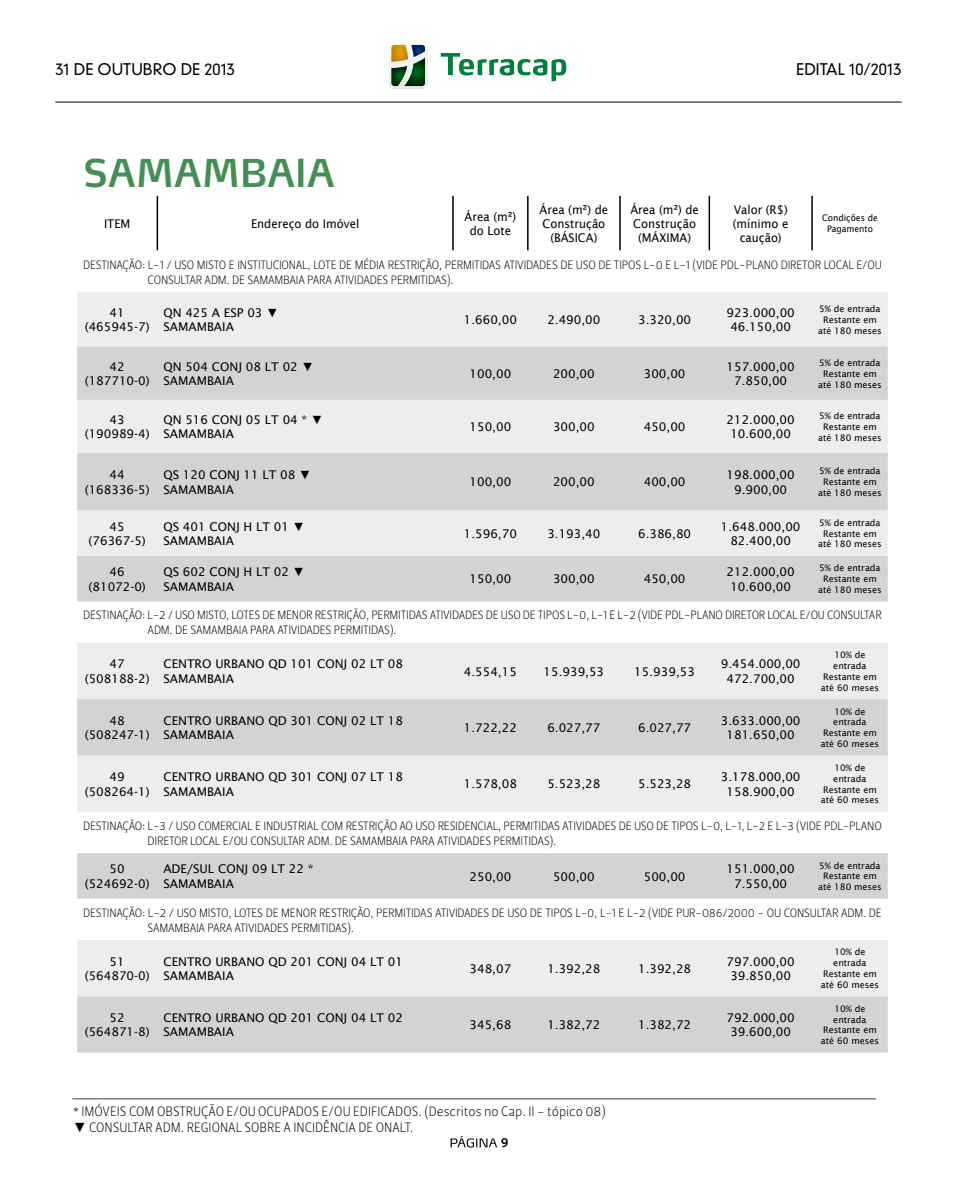
<style>
.page{position:relative;width:957px;height:1191px;background:#fff}
.page>*{position:absolute;margin:0;border:0;box-sizing:border-box;transform-origin:0 0}
.t1{font:600 37.95px "Max Pro";color:#448f54;scale:.95 1}
.t2{font:300 15.6px "DIN Neuzeit Grotesk Std";color:#000}
.t3{font:13.5px "Leitura Sans Grot 1";color:#000}
.t4{font:13.5px "Leitura Sans Grot 3";color:#000}
.t5{font:12px/14.4px "Lucida Sans";color:#000;text-align:center}
.t6{font:12px/15px "Leitura Sans Grot 1";letter-spacing:-.02em;color:#000}
.t7{font:12px/14.4px "Lucida Sans";color:#000;text-align:center;scale:.95 1}
.t8{font:9px/10.8px "Lucida Sans";color:#000;text-align:center}
.t9{font:9px/10.8px "Lucida Sans";color:#000;text-align:center;scale:.95 1}
.s1{font-family:"Arial"}
.s2{font-family:"Lucida Sans";font-size:12px}
</style>
<div class="page">
<svg style="left:450px;top:1136px;width:47px;height:11px"></svg>
<hr style="left:72px;top:1098px;width:804px;height:1px;background:#414042">
<hr style="left:55px;top:102px;width:846px;height:1px;background:#000">
<div style="left:389px;top:43px;width:38px;height:46px;background:#e2e3e4;border-radius:6px"></div>
<svg style="left:389px;top:43px;width:38px;height:45px"></svg>
<svg style="left:441px;top:53px;width:125px;height:28px"></svg>
<div style="left:77px;top:292px;width:811px;height:161px;background:#ededee"></div>
<div style="left:77px;top:347px;width:811px;height:53px;background:#d1d3d4"></div>
<svg style="left:77px;top:453px;width:811px;height:599px"></svg>
<hr style="left:157px;top:196px;width:1px;height:54px;background:#000">
<hr style="left:452px;top:196px;width:2px;height:54px;background:#000">
<hr style="left:527px;top:196px;width:1px;height:54px;background:#000">
<hr style="left:619px;top:196px;width:2px;height:54px;background:#000">
<hr style="left:708px;top:196px;width:2px;height:54px;background:#000">
<hr style="left:811px;top:196px;width:2px;height:54px;background:#000">
<h2 class="t2" style="left:55px;top:60px;width:181px">31 DE OUTUBRO DE 2013</h2>
<h2 class="t2" style="left:796px;top:60px;width:107px">EDITAL 10/2013</h2>
<h1 class="t1" style="left:83px;top:149px;width:266px">SAMAMBAIA</h1>
<p class="t7" style="left:104px;top:216px;width:29px">ITEM</p>
<p class="t7" style="left:251px;top:216px;width:115px">Endereço do Imóvel</p>
<p class="t7" style="left:464px;top:209px;width:56px">Área (m²) do Lote</p>
<p class="t7" style="left:539px;top:202px;width:74px">Área (m²) de<br>Construção (BÁSICA)</p>
<p class="t7" style="left:630px;top:202px;width:74px">Área (m²) de<br>Construção (MÁXIMA)</p>
<p class="t7" style="left:733px;top:202px;width:60px">Valor (R$) (mínimo e caução)</p>
<p class="t9" style="left:822px;top:213px;width:60px">Condições de<br>Pagamento</p>
<p class="t6" style="left:148px;top:257px;width:735px;text-indent:-65px">DESTINAÇÃO: L-1 / USO MISTO E INSTITUCIONAL, LOTE DE MÉDIA RESTRIÇÃO, PERMITIDAS ATIVIDADES DE USO DE TIPOS L-0 E L-1 (VIDE PDL-PLANO DIRETOR LOCAL E/OU<br>CONSULTAR ADM . DE SAMAM BAIA PARA ATIVIDADES PERM ITIDAS).</p>
<p class="t5" style="left:85px;top:305px;width:66px">41 (465945-7)</p>
<p class="t5" style="left:163px;top:305px;width:116px;text-align:left">QN 425 A ESP 03 <span class="s1">▼<br></span>SAMAMBAIA</p>
<p class="t5" style="left:464px;top:312px;width:55px">1.660,00</p>
<p class="t5" style="left:547px;top:312px;width:55px">2.490,00</p>
<p class="t5" style="left:638px;top:312px;width:55px">3.320,00</p>
<p class="t5" style="left:726px;top:305px;width:70px">923.000,00<br>46.150,00</p>
<p class="t8" style="left:818px;top:303px;width:65px">5% de entrada<br>Restante em até 180 meses</p>
<p class="t5" style="left:85px;top:359px;width:66px">42 (187710-0)</p>
<p class="t5" style="left:163px;top:359px;width:152px;text-align:left">QN 504 CONJ 08 LT 02 <span class="s1">▼<br></span>SAMAMBAIA</p>
<p class="t5" style="left:469px;top:366px;width:43px">100,00</p>
<p class="t5" style="left:553px;top:366px;width:43px">200,00</p>
<p class="t5" style="left:644px;top:366px;width:43px">300,00</p>
<p class="t5" style="left:726px;top:359px;width:70px">157.000,00<br>7.850,00</p>
<p class="t8" style="left:818px;top:357px;width:65px">5% de entrada<br>Restante em até 180 meses</p>
<p class="t5" style="left:85px;top:412px;width:66px">43 (190989-4)</p>
<p class="t5" style="left:163px;top:412px;width:161px;text-align:left">QN 516 CONJ 05 LT 04 * <span class="s1">▼<br></span>SAMAMBAIA</p>
<p class="t5" style="left:469px;top:419px;width:43px">150,00</p>
<p class="t5" style="left:553px;top:419px;width:43px">300,00</p>
<p class="t5" style="left:644px;top:419px;width:43px">450,00</p>
<p class="t5" style="left:726px;top:412px;width:70px">212.000,00<br>10.600,00</p>
<p class="t8" style="left:818px;top:410px;width:65px">5% de entrada<br>Restante em até 180 meses</p>
<p class="t5" style="left:85px;top:467px;width:66px">44 (168336-5)</p>
<p class="t5" style="left:163px;top:467px;width:149px;text-align:left">QS 120 CONJ 11 LT 08 <span class="s1">▼<br></span>SAMAMBAIA</p>
<p class="t5" style="left:469px;top:475px;width:43px">100,00</p>
<p class="t5" style="left:553px;top:475px;width:43px">200,00</p>
<p class="t5" style="left:644px;top:475px;width:43px">400,00</p>
<p class="t5" style="left:726px;top:467px;width:70px">198.000,00<br>9.900,00</p>
<p class="t8" style="left:818px;top:466px;width:65px">5% de entrada<br>Restante em até 180 meses</p>
<p class="t5" style="left:89px;top:519px;width:59px">45 (76367-5)</p>
<p class="t5" style="left:163px;top:519px;width:143px;text-align:left">QS 401 CONJ H LT 01 <span class="s1">▼<br></span>SAMAMBAIA</p>
<p class="t5" style="left:464px;top:526px;width:55px">1.596,70</p>
<p class="t5" style="left:547px;top:526px;width:55px">3.193,40</p>
<p class="t5" style="left:638px;top:526px;width:55px">6.386,80</p>
<p class="t5" style="left:721px;top:519px;width:81px">1.648.000,00<br>82.400,00</p>
<p class="t8" style="left:818px;top:517px;width:65px">5% de entrada<br>Restante em até 180 meses</p>
<p class="t5" style="left:89px;top:564px;width:59px">46 (81072-0)</p>
<p class="t5" style="left:163px;top:564px;width:143px;text-align:left">QS 602 CONJ H LT 02 <span class="s1">▼<br></span>SAMAMBAIA</p>
<p class="t5" style="left:469px;top:572px;width:43px">150,00</p>
<p class="t5" style="left:553px;top:572px;width:43px">300,00</p>
<p class="t5" style="left:644px;top:572px;width:43px">450,00</p>
<p class="t5" style="left:726px;top:564px;width:70px">212.000,00<br>10.600,00</p>
<p class="t8" style="left:818px;top:563px;width:65px">5% de entrada<br>Restante em até 180 meses</p>
<p class="t6" style="left:148px;top:608px;width:735px;text-indent:-65px">DESTINAÇÃO: L-2 / USO MISTO, LOTES DE MENOR RESTRIÇÃO, PERMITIDAS ATIVIDADES DE USO DE TIPOS L-0, L-1 E L-2 (VIDE PDL-PLANO DIRETOR LOCAL E/OU CONSULTAR<br>ADM . DE SAMAM BAIA PARA ATIVIDADES PERM ITIDAS).</p>
<p class="t5" style="left:85px;top:657px;width:66px">47 (508188-2)</p>
<p class="t5" style="left:163px;top:657px;width:241px;text-align:left">CENTRO URBANO QD 101 CONJ 02 LT 08<br>SAMAMBAIA</p>
<p class="t5" style="left:464px;top:664px;width:55px">4.554,15</p>
<p class="t5" style="left:543px;top:664px;width:62px">15.939,53</p>
<p class="t5" style="left:634px;top:664px;width:62px">15.939,53</p>
<p class="t5" style="left:721px;top:657px;width:81px">9.454.000,00<br>472.700,00</p>
<p class="t8" style="left:821px;top:649px;width:60px">10% de entrada<br>Restante em até 60 meses</p>
<p class="t5" style="left:85px;top:713px;width:66px">48 (508247-1)</p>
<p class="t5" style="left:163px;top:713px;width:241px;text-align:left">CENTRO URBANO QD 301 CONJ 02 LT 18<br>SAMAMBAIA</p>
<p class="t5" style="left:464px;top:720px;width:55px">1.722,22</p>
<p class="t5" style="left:547px;top:720px;width:55px">6.027,77</p>
<p class="t5" style="left:638px;top:720px;width:55px">6.027,77</p>
<p class="t5" style="left:721px;top:713px;width:81px">3.633.000,00<br>181.650,00</p>
<p class="t8" style="left:821px;top:706px;width:60px">10% de entrada<br>Restante em até 60 meses</p>
<p class="t5" style="left:85px;top:769px;width:66px">49 (508264-1)</p>
<p class="t5" style="left:163px;top:769px;width:241px;text-align:left">CENTRO URBANO QD 301 CONJ 07 LT 18<br>SAMAMBAIA</p>
<p class="t5" style="left:464px;top:777px;width:55px">1.578,08</p>
<p class="t5" style="left:547px;top:777px;width:55px">5.523,28</p>
<p class="t5" style="left:638px;top:777px;width:55px">5.523,28</p>
<p class="t5" style="left:721px;top:769px;width:81px">3.178.000,00<br>158.900,00</p>
<p class="t8" style="left:821px;top:762px;width:60px">10% de entrada<br>Restante em até 60 meses</p>
<p class="t6" style="left:148px;top:818px;width:735px;text-indent:-65px">DESTINAÇÃO: L-3 / USO COMERCIAL E INDUSTRIAL COM RESTRIÇÃO AO USO RESIDENCIAL, PERMITIDAS ATIVIDADES DE USO DE TIPOS L-0, L-1, L-2 E L-3 (VIDE PDL-PLANO<br>DIRETOR LOCAL E/OU CONSULTAR ADM . DE SAMAM BAIA PARA ATIVIDADES PERM ITIDAS).</p>
<p class="t5" style="left:85px;top:862px;width:66px">50 (524692-0)</p>
<p class="t5" style="left:163px;top:862px;width:152px;text-align:left">ADE/SUL CONJ 09 LT 22 *<br>SAMAMBAIA</p>
<p class="t5" style="left:469px;top:869px;width:43px">250,00</p>
<p class="t5" style="left:553px;top:869px;width:43px">500,00</p>
<p class="t5" style="left:644px;top:869px;width:43px">500,00</p>
<p class="t5" style="left:726px;top:862px;width:70px">151.000,00<br>7.550,00</p>
<p class="t8" style="left:818px;top:860px;width:65px">5% de entrada<br>Restante em até 180 meses</p>
<p class="t6" style="left:148px;top:905px;width:735px;text-indent:-65px">DESTINAÇÃO: L-2 / USO MISTO, LOTES DE MENOR RESTRIÇÃO, PERMITIDAS ATIVIDADES DE USO DE TIPOS L-0, L-1 E L-2 (VIDE PUR-086/2000 - OU CONSULTAR ADM. DE<br>SAMAM BAIA PARA ATIVIDADES PERM ITIDAS).</p>
<p class="t5" style="left:85px;top:954px;width:66px">51 (564870-0)</p>
<p class="t5" style="left:163px;top:954px;width:241px;text-align:left">CENTRO URBANO QD 201 CONJ 04 LT 01<br>SAMAMBAIA</p>
<p class="t5" style="left:469px;top:961px;width:43px">348,07</p>
<p class="t5" style="left:547px;top:961px;width:55px">1.392,28</p>
<p class="t5" style="left:638px;top:961px;width:55px">1.392,28</p>
<p class="t5" style="left:726px;top:954px;width:70px">797.000,00<br>39.850,00</p>
<p class="t8" style="left:821px;top:946px;width:60px">10% de entrada<br>Restante em até 60 meses</p>
<p class="t5" style="left:85px;top:1010px;width:66px">52 (564871-8)</p>
<p class="t5" style="left:163px;top:1010px;width:241px;text-align:left">CENTRO URBANO QD 201 CONJ 04 LT 02<br>SAMAMBAIA</p>
<p class="t5" style="left:469px;top:1017px;width:43px">345,68</p>
<p class="t5" style="left:547px;top:1017px;width:55px">1.382,72</p>
<p class="t5" style="left:638px;top:1017px;width:55px">1.382,72</p>
<p class="t5" style="left:726px;top:1010px;width:70px">792.000,00<br>39.600,00</p>
<p class="t8" style="left:821px;top:1003px;width:60px">10% de entrada<br>Restante em até 60 meses</p>
<p class="t3" style="left:73px;top:1103px;width:534px"><span class="s2">*</span> IMÓVEIS COM OBSTRUÇÃO E/OU OCUPADOS E/OU EDIFICADOS. (Descritos no Cap. II - tópico 08)</p>
<p class="t3" style="left:73px;top:1119px;width:342px"><span class="s1">▼</span> CONSULTAR ADM. REGIONAL SOBRE A INCIDÊNCIA DE ONALT.</p>
<p class="t4" style="left:501px;top:1134px;width:9px">9</p>
</div>
